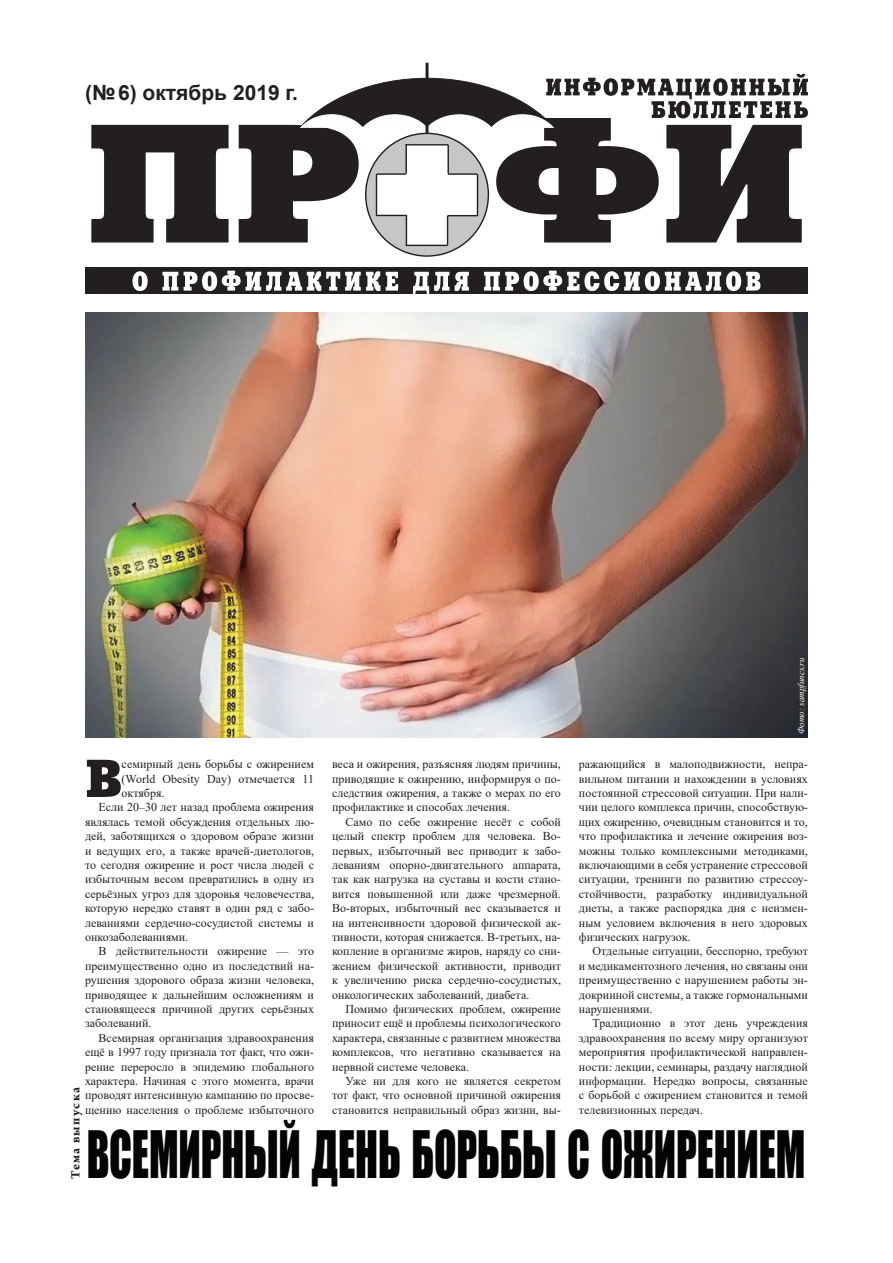
<style>
.page{position:relative;width:893px;height:1263px;background:#fff}
.page>*{position:absolute;margin:0;border:0;box-sizing:border-box;transform-origin:0 0}
.t1{font:60px "Impact";letter-spacing:-.005em;color:#040503;scale:.69 1}
.t2{font:700 53.1px "Xenia";color:#231f20}
.t3{font:700 21px "Arial";color:#231f20}
.t4{font:700 13.5px "Arno Pro";letter-spacing:.1em;color:#231f20}
.t5{font:12px/14.4px "Times New Roman";color:#231f20;text-align:justify}
.t6{font:italic 9px "Times New Roman";color:#fff}
</style>
<div class="page">
<img style="left:85px;top:312px;width:723px;height:425px">
<svg style="left:91px;top:124px;width:711px;height:118px;fill:#231f20"></svg>
<div style="left:85px;top:267px;width:723px;height:27px;background:#231f20"></div>
<svg style="left:133px;top:271px;width:627px;height:23px"></svg>
<svg style="left:300px;top:74px;width:508px;height:55px"></svg>
<hr style="left:426px;top:63px;width:3px;height:70px;background:#231f20">
<div style="left:366px;top:133px;width:122px;height:123px;background:#c5c6c8;border-radius:50%"></div>
<div style="left:406px;top:144px;width:42px;height:101px;background:#fff"></div>
<div style="left:377px;top:174px;width:100px;height:41px;background:#fff"></div>
<hr style="left:405px;top:144px;width:2px;height:30px;background:#231f20">
<hr style="left:376px;top:173px;width:30px;height:2px;background:#231f20">
<hr style="left:376px;top:174px;width:1px;height:42px;background:#231f20">
<hr style="left:376px;top:215px;width:30px;height:1px;background:#231f20">
<hr style="left:406px;top:215px;width:1px;height:30px;background:#231f20">
<hr style="left:406px;top:245px;width:41px;height:1px;background:#231f20">
<svg style="left:447px;top:215px;width:30px;height:30px"></svg>
<hr style="left:477px;top:174px;width:1px;height:42px;background:#231f20">
<hr style="left:448px;top:173px;width:29px;height:2px;background:#231f20">
<hr style="left:447px;top:145px;width:2px;height:29px;background:#231f20">
<hr style="left:405px;top:144px;width:43px;height:1px;background:#231f20">
<h3 class="t3" style="left:85px;top:78px;width:214px">(№ 6) октябрь 2019 г.</h3>
<p class="t6" style="left:795px;top:734px;width:78px;rotate:-90deg">Фото: sampfuncs.ru</p>
<h2 class="t2" style="left:85px;top:747px;width:38px">В</h2>
<p class="t5" style="left:122px;top:756px;width:194px">семирный день борьбы с ожирением</p>
<p class="t5" style="left:579px;top:756px;width:230px">ражающийся в малоподвижности, непра&shy;вильном питании и нахождении в условиях постоянной стрессовой ситуации. При нали&shy;чии целого комплекса причин, способствую&shy;щих ожирению, очевидным становится и то, что профилактика и лечение ожирения воз&shy;можны только комплексными методиками, включающими в себя устранение стрессовой ситуации, тренинги по развитию стрессоу&shy;стойчивости, разработку индивидуальной диеты, а также распорядка дня с неизмен&shy;ным условием включения в него здоровых физических нагрузок.</p>
<p class="t5" style="left:579px;top:944px;width:230px;text-indent:14px">Отдельные ситуации, бесспорно, требуют и медикаментозного лечения, но связаны они преимущественно с нарушением работы эн&shy;докринной системы, а также гормональными нарушениями.</p>
<p class="t5" style="left:579px;top:1016px;width:230px;text-indent:14px">Традиционно в этот день учреждения здравоохранения по всему миру организуют мероприятия профилактической направлен&shy;ности: лекции, семинары, раздачу наглядной информации. Нередко вопросы, связанные с борьбой с ожирением становится и темой телевизионных передач.</p>
<p class="t5" style="left:332px;top:756px;width:230px">веса и ожирения, разъясняя людям причины, приводящие к ожирению, информируя о по&shy;следствия ожирения, а также о мерах по его профилактике и способах лечения.</p>
<p class="t5" style="left:332px;top:814px;width:230px;text-indent:14px">Само по себе ожирение несёт с собой целый спектр проблем для человека. Во&shy;первых, избыточный вес приводит к забо&shy;леваниям опорно-двигательного аппарата, так как нагрузка на суставы и кости стано&shy;вится повышенной или даже чрезмерной.<br>Во-вторых, избыточный вес сказывается и на интенсивности здоровой физической ак&shy;тивности, которая снижается. В-третьих, на&shy;копление в организме жиров, наряду со сни&shy;жением физической активности, приводит к увеличению риска сердечно-сосудистых, онкологических заболеваний, диабета.</p>
<p class="t5" style="left:332px;top:1001px;width:230px;text-indent:14px">Помимо физических проблем, ожирение приносит ещё и проблемы психологического характера, связанные с развитием множества комплексов, что негативно сказывается на нервной системе человека.</p>
<p class="t5" style="left:332px;top:1073px;width:230px;text-indent:14px">Уже ни для кого не является секретом тот факт, что основной причиной ожирения становится неправильный образ жизни, вы-</p>
<p class="t5" style="left:122px;top:771px;width:194px">(World Obesity Day) отмечается 11</p>
<p class="t5" style="left:122px;top:785px;width:44px">октября.</p>
<p class="t5" style="left:99px;top:800px;width:217px">Если 20–30 лет назад проблема ожирения</p>
<p class="t5" style="left:85px;top:814px;width:230px">являлась темой обсуждения отдельных лю-</p>
<p class="t5" style="left:85px;top:828px;width:230px">дей, заботящихся о здоровом образе жизни</p>
<p class="t5" style="left:85px;top:843px;width:230px">и ведущих его, а также врачей-диетологов,</p>
<p class="t5" style="left:85px;top:857px;width:230px">то сегодня ожирение и рост числа людей с</p>
<p class="t5" style="left:85px;top:872px;width:230px">избыточным весом превратились в одну из</p>
<p class="t5" style="left:85px;top:886px;width:230px">серьёзных угроз для здоровья человечества,</p>
<p class="t5" style="left:85px;top:900px;width:230px">которую нередко ставят в один ряд с забо-</p>
<p class="t5" style="left:85px;top:915px;width:230px">леваниями сердечно-сосудистой системы и</p>
<p class="t5" style="left:85px;top:929px;width:105px">онкозаболеваниями.</p>
<p class="t5" style="left:99px;top:944px;width:217px">В действительности ожирение — это</p>
<p class="t5" style="left:85px;top:958px;width:230px">преимущественно одно из последствий на-</p>
<p class="t5" style="left:85px;top:972px;width:230px">рушения здорового образа жизни человека,</p>
<p class="t5" style="left:85px;top:987px;width:230px">приводящее к дальнейшим осложнениям и</p>
<p class="t5" style="left:85px;top:1001px;width:230px">становящееся причиной других серьёзных</p>
<p class="t5" style="left:85px;top:1016px;width:68px">заболеваний.</p>
<p class="t5" style="left:99px;top:1030px;width:217px">Всемирная организация здравоохранения</p>
<p class="t5" style="left:85px;top:1044px;width:230px">ещё в 1997 году признала тот факт, что ожи-</p>
<p class="t5" style="left:85px;top:1059px;width:230px">рение переросло в эпидемию глобального</p>
<p class="t5" style="left:85px;top:1073px;width:230px">характера. Начиная с этого момента, врачи</p>
<p class="t5" style="left:85px;top:1088px;width:230px">проводят интенсивную кампанию по просве-</p>
<p class="t5" style="left:85px;top:1102px;width:230px">щению населения о проблеме избыточного</p>
<p class="t4" style="left:68px;top:1179px;width:94px;rotate:-90deg">Тема выпуска</p>
<h1 class="t1" style="left:87px;top:1108px;width:1043px">ВСЕМИРНЫЙ ДЕНЬ БОРЬБЫ С ОЖИРЕНИЕМ</h1>
</div>
